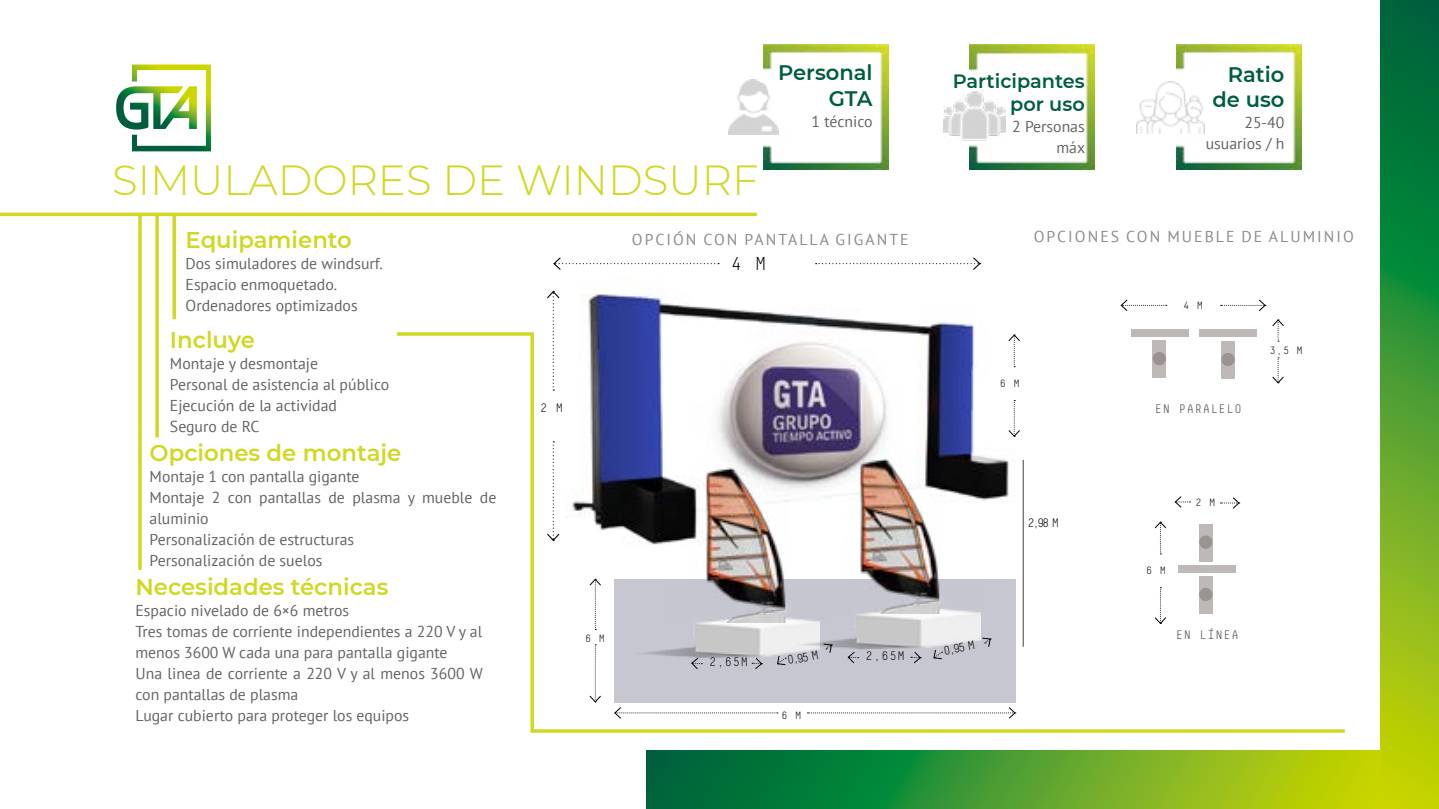
<style>
.page{position:relative;width:1439px;height:809px;background:#fff}
.page>*{position:absolute;margin:0;border:0;box-sizing:border-box;transform-origin:0 0}
.t1{font:300 42px "Montserrat";color:#d1d823}
.t2{font:600 22.75px "Montserrat";color:#d1d823}
.t3{font:600 21px/25.2px "Montserrat";color:#015d42;text-align:right}
.t4{font:600 19.25px/23.1px "Montserrat";color:#015d42;text-align:right}
.t5{font:300 18.72px "Decima Mono Pro";color:#000}
.t6{font:15.75px/21px "PT Sans";color:#636463}
.t7{font:15.75px "PT Sans";letter-spacing:.13em;color:#8c8c8c}
.t8{font:300 12.25px "Decima Mono Pro";letter-spacing:.05em;color:#000}
.t9{font:300 12.25px "Decima Mono Pro";letter-spacing:.05em;color:#47413d}
.t10{font:300 10.5px "Decima Mono Pro";color:#000}
</style>
<div class="page">
<svg style="left:1380px;top:0;width:59px;height:809px;background:#509d2a"></svg>
<svg style="left:646px;top:750px;width:734px;height:59px;background:#509d2a"></svg>
<svg style="left:116px;top:64px;width:95px;height:87px"></svg>
<img style="left:764px;top:45px;width:124px;height:125px">
<hr style="left:0;top:213px;width:757px;height:3px;background:#d1d823">
<hr style="left:532px;top:729px;width:812px;height:3px;background:#d1d823">
<svg style="left:397px;top:332px;width:128px;height:4px"></svg>
<svg style="left:172px;top:216px;width:4px;height:103px"></svg>
<svg style="left:530px;top:620px;width:4px;height:112px"></svg>
<svg style="left:155px;top:216px;width:4px;height:221px"></svg>
<svg style="left:138px;top:216px;width:4px;height:354px"></svg>
<img style="left:1177px;top:45px;width:124px;height:125px">
<img style="left:1136px;top:81px;width:68px;height:52px">
<img style="left:728px;top:80px;width:50px;height:55px">
<img style="left:970px;top:45px;width:125px;height:125px">
<img style="left:943px;top:88px;width:62px;height:56px">
<div style="left:614px;top:579px;width:401px;height:123px;background:#c7c7d1"></div>
<img style="left:637px;top:622px;width:182px;height:81px">
<svg style="left:691px;top:657px;width:11px;height:12px"></svg>
<svg style="left:777px;top:655px;width:9px;height:10px"></svg>
<svg style="left:752px;top:657px;width:10px;height:12px"></svg>
<img style="left:798px;top:620px;width:182px;height:79px">
<svg style="left:847px;top:651px;width:11px;height:12px"></svg>
<svg style="left:933px;top:649px;width:9px;height:10px"></svg>
<svg style="left:911px;top:651px;width:10px;height:12px"></svg>
<svg style="left:982px;top:637px;width:9px;height:10px"></svg>
<hr style="left:1022px;top:460px;width:1px;height:186px;background:#47413d">
<img style="left:525px;top:263px;width:499px;height:357px">
<svg style="left:546px;top:441px;width:14px;height:101px"></svg>
<svg style="left:546px;top:290px;width:14px;height:100px"></svg>
<svg style="left:815px;top:257px;width:166px;height:14px"></svg>
<svg style="left:552px;top:257px;width:167px;height:14px"></svg>
<svg style="left:589px;top:644px;width:12px;height:58px"></svg>
<svg style="left:589px;top:578px;width:12px;height:52px"></svg>
<svg style="left:807px;top:707px;width:209px;height:12px"></svg>
<svg style="left:614px;top:707px;width:164px;height:12px"></svg>
<div style="left:1199px;top:576px;width:13px;height:37px;background:#beb9b7"></div>
<div style="left:1199px;top:587px;width:13px;height:14px;background:#9a938f;border-radius:50%"></div>
<div style="left:1199px;top:524px;width:13px;height:37px;background:#beb9b7"></div>
<div style="left:1199px;top:535px;width:13px;height:14px;background:#9a938f;border-radius:50%"></div>
<svg style="left:1220px;top:497px;width:19px;height:12px"></svg>
<svg style="left:1174px;top:496px;width:16px;height:12px"></svg>
<svg style="left:1008px;top:400px;width:12px;height:37px"></svg>
<svg style="left:1008px;top:334px;width:12px;height:33px"></svg>
<div style="left:1178px;top:565px;width:57px;height:8px;background:#beb9b7"></div>
<div style="left:1152px;top:340px;width:14px;height:38px;background:#beb9b7"></div>
<div style="left:1152px;top:352px;width:14px;height:13px;background:#9a938f;border-radius:50%"></div>
<div style="left:1221px;top:341px;width:13px;height:37px;background:#beb9b7"></div>
<div style="left:1221px;top:353px;width:13px;height:13px;background:#9a938f;border-radius:50%"></div>
<svg style="left:1220px;top:299px;width:46px;height:12px"></svg>
<svg style="left:1120px;top:299px;width:46px;height:12px"></svg>
<svg style="left:1272px;top:357px;width:12px;height:26px"></svg>
<svg style="left:1272px;top:319px;width:12px;height:23px"></svg>
<div style="left:1131px;top:329px;width:57px;height:7px;background:#beb9b7"></div>
<div style="left:1199px;top:329px;width:57px;height:7px;background:#beb9b7"></div>
<svg style="left:1154px;top:587px;width:12px;height:37px"></svg>
<svg style="left:1154px;top:521px;width:12px;height:33px"></svg>
<h1 class="t1" style="left:112px;top:152px;width:648px">SIMULADORES DE WINDSURF</h1>
<h3 class="t3" style="left:778px;top:59px;width:96px">Personal<br>GTA</h3>
<p class="t6" style="left:811px;top:110px;width:62px">1 técnico</p>
<h2 class="t2" style="left:186px;top:223px;width:168px">Equipamiento</h2>
<p class="t6" style="left:186px;top:252px;width:199px">Dos simuladores de windsurf.<br>Espacio enmoquetado.<br>Ordenadores optimizados</p>
<h2 class="t2" style="left:170px;top:323px;width:87px">Incluye</h2>
<p class="t6" style="left:170px;top:352px;width:221px">Montaje y desmontaje<br>Personal de asistencia al público<br>Ejecución de la actividad<br>Seguro de RC</p>
<h2 class="t2" style="left:150px;top:436px;width:253px">Opciones de montaje</h2>
<p class="t6" style="left:150px;top:465px;width:348px">Montaje 1 con pantalla gigante<br>Montaje 2 con pantallas de plasma y mueble de aluminio<br>Personalización de estructuras<br>Personalización de suelos</p>
<h2 class="t2" style="left:135px;top:571px;width:254px">Necesidades técnicas</h2>
<p class="t6" style="left:135px;top:599px;width:349px">Espacio nivelado de 6×6 metros<br>Tres tomas de corriente independientes a 220 V y al menos 3600 W cada una para pantalla gigante<br>Una linea de corriente a 220 V y al menos 3600 W con pantallas de plasma<br>Lugar cubierto para proteger los equipos</p>
<p class="t8" style="left:540px;top:401px;width:25px">2 M</p>
<p class="t7" style="left:632px;top:229px;width:278px">OPCIÓN CON PANTALLA GIGANTE</p>
<p class="t5" style="left:731px;top:253px;width:37px">4 M</p>
<p class="t10" style="left:585px;top:632px;width:21px">6 M</p>
<p class="t8" style="left:709px;top:655px;width:41px">2,65M</p>
<p class="t8" style="left:786px;top:653px;width:33px;rotate:-10deg">0,95 M</p>
<p class="t10" style="left:781px;top:709px;width:21px">6 M</p>
<p class="t8" style="left:865px;top:649px;width:41px">2,65M</p>
<p class="t4" style="left:953px;top:68px;width:133px">Participantes por uso</p>
<p class="t6" style="left:1012px;top:115px;width:74px;text-align:right">2 Personas máx</p>
<h3 class="t3" style="left:1212px;top:61px;width:73px">Ratio de uso</h3>
<p class="t6" style="left:1205px;top:112px;width:80px;text-align:right">25-40 usuarios / h</p>
<p class="t7" style="left:1034px;top:226px;width:322px">OPCIONES CON MUEBLE DE ALUMINIO</p>
<p class="t10" style="left:1000px;top:377px;width:21px">6 M</p>
<p class="t8" style="left:942px;top:643px;width:33px;rotate:-10deg">0,95 M</p>
<p class="t8" style="left:1027px;top:516px;width:33px">2,98 M</p>
<p class="t10" style="left:1183px;top:299px;width:21px">4 M</p>
<p class="t9" style="left:1155px;top:401px;width:88px">EN PARALELO</p>
<p class="t10" style="left:1269px;top:345px;width:35px">3,5 M</p>
<p class="t10" style="left:1195px;top:496px;width:21px">2 M</p>
<p class="t10" style="left:1146px;top:565px;width:21px">6 M</p>
<p class="t9" style="left:1175px;top:628px;width:65px">EN LÍNEA</p>
</div>
